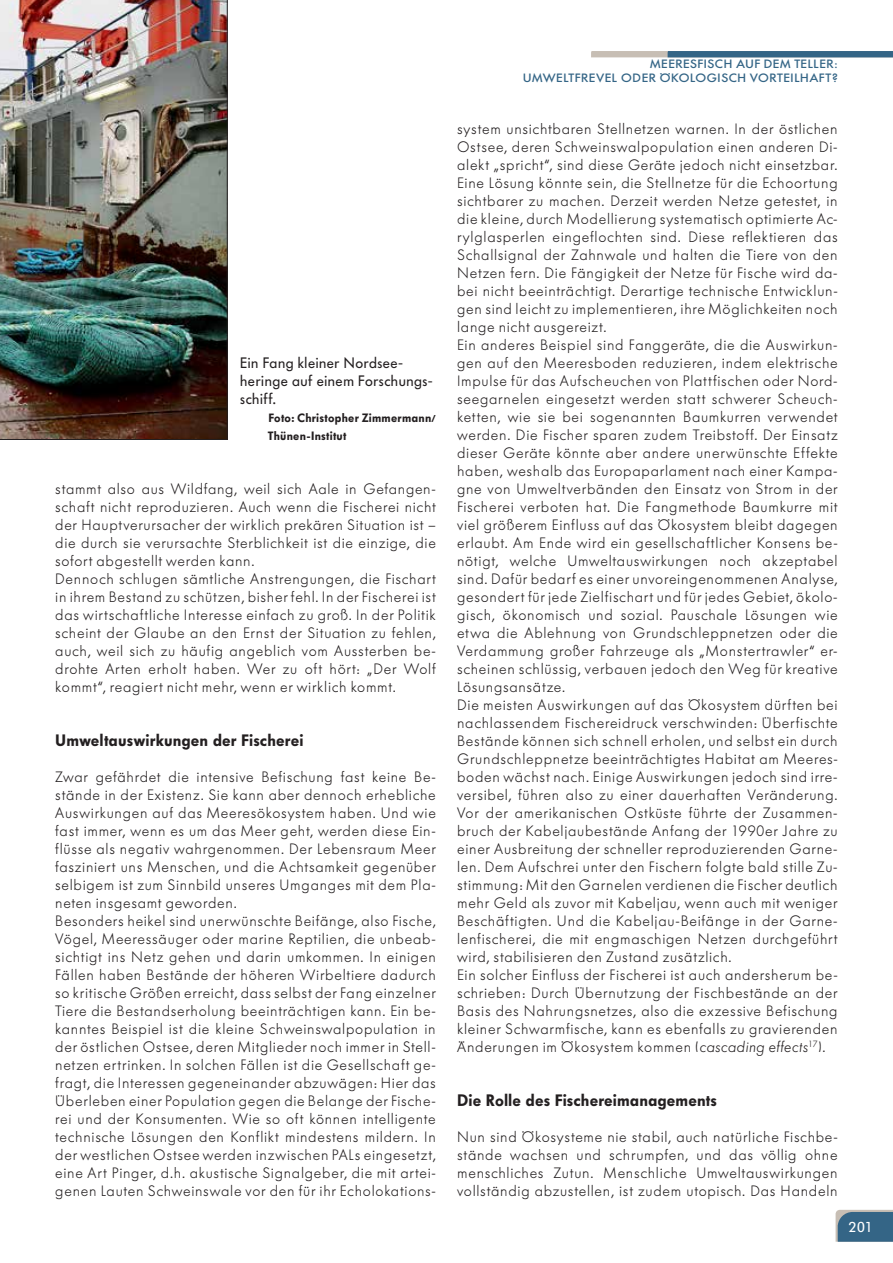
<style>
.page{position:relative;width:893px;height:1263px;background:#fff}
.page>*{position:absolute;margin:0;border:0;box-sizing:border-box;transform-origin:0 0}
.t1{font:800 16.5px "Futura BQ";letter-spacing:.005em;color:#231f20}
.t2{font:300 15px/18px "Futura BQ";letter-spacing:.045em;color:#231f20}
.t3{font:15px/18px "Futura BQ";letter-spacing:.035em;color:#231f20}
.t4{font:14.25px "Futura BQ";color:#fff;scale:1.1 1}
.t5{font:500 12px/13.5px "Futura BQ";letter-spacing:.025em;color:#346586;text-align:right;scale:1.1 1}
.t6{font:800 12px/18px "Futura BQ";letter-spacing:.02em;color:#231f20}
.s1{font-style:italic}
</style>
<div class="page">
<img style="left:0;top:0;width:228px;height:440px">
<svg style="left:836px;top:1210px;width:57px;height:32px;background:#46708b"></svg>
<svg style="left:591px;top:51px;width:302px;height:6px;background:#597b91"></svg>
<p class="t3" style="left:240px;top:355px;width:194px">Ein Fang kleiner Nordsee&shy;heringe auf einem Forschungs&shy;schiff.</p>
<p class="t6" style="left:268px;top:409px;width:169px">Foto: Christopher Zimmermann/<br>Thünen-Institut</p>
<p class="t2" style="left:55px;top:481px;width:382px">stammt also aus Wildfang, weil sich Aale in Gefangen&shy;schaft nicht reproduzieren. Auch wenn die Fischerei nicht der Hauptverursacher der wirklich prekären Situation ist – die durch sie verursachte Sterblichkeit ist die einzige, die sofort abgestellt werden kann.<br>Dennoch schlugen sämtliche Anstrengungen, die Fischart in ihrem Bestand zu schützen, bisher fehl. In der Fischerei ist das wirtschaftliche Interesse einfach zu groß. In der Politik scheint der Glaube an den Ernst der Situation zu fehlen, auch, weil sich zu häufig angeblich vom Aussterben be&shy;drohte Arten erholt haben. Wer zu oft hört: „Der Wolf kommt“, reagiert nicht mehr, wenn er wirklich kommt.</p>
<p class="t1" style="left:55px;top:733px;width:250px">Umweltauswirkungen der Fischerei</p>
<p class="t2" style="left:55px;top:769px;width:382px">Zwar gefährdet die intensive Befischung fast keine Be&shy;stände in der Existenz. Sie kann aber dennoch erhebliche Auswirkungen auf das Meeresökosystem haben. Und wie fast immer, wenn es um das Meer geht, werden diese Ein&shy;flüsse als negativ wahrgenommen. Der Lebensraum Meer fasziniert uns Menschen, und die Achtsamkeit gegenüber selbigem ist zum Sinnbild unseres Umganges mit dem Pla&shy;neten insgesamt geworden.<br>Besonders heikel sind unerwünschte Beifänge, also Fische, Vögel, Meeressäuger oder marine Reptilien, die unbeab&shy;sichtigt ins Netz gehen und darin umkommen. In einigen Fällen haben Bestände der höheren Wirbeltiere dadurch so kritische Größen erreicht, dass selbst der Fang einzelner Tiere die Bestandserholung beeinträchtigen kann. Ein be&shy;kanntes Beispiel ist die kleine Schweinswalpopulation in der östlichen Ostsee, deren Mitglieder noch immer in Stell&shy;netzen ertrinken. In solchen Fällen ist die Gesellschaft ge&shy;fragt, die Interessen gegeneinander abzuwägen: Hier das Überleben einer Population gegen die Belange der Fische&shy;rei und der Konsumenten. Wie so oft können intelligente technische Lösungen den Konflikt mindestens mildern. In der westlichen Ostsee werden inzwischen PALs eingesetzt, eine Art Pinger, d.h. akustische Signalgeber, die mit artei&shy;genen Lauten Schweinswale vor den für ihr Echolokations-</p>
<p class="t5" style="left:523px;top:59px;width:287px">MEERESFISCH AUF DEM TELLER:<br>UMWELTFREVEL ODER ÖKOLOGISCH VORTEILHAFT?</p>
<p class="t2" style="left:457px;top:121px;width:382px">system unsichtbaren Stellnetzen warnen. In der östlichen Ostsee, deren Schweinswalpopulation einen anderen Di&shy;alekt „spricht“, sind diese Geräte jedoch nicht einsetzbar.<br>Eine Lösung könnte sein, die Stellnetze für die Echoortung sichtbarer zu machen. Derzeit werden Netze getestet, in die kleine, durch Modellierung systematisch optimierte Ac&shy;rylglasperlen eingeflochten sind. Diese reflektieren das Schallsignal der Zahnwale und halten die Tiere von den Netzen fern. Die Fängigkeit der Netze für Fische wird da&shy;bei nicht beeinträchtigt. Derartige technische Entwicklun&shy;gen sind leicht zu implementieren, ihre Möglichkeiten noch lange nicht ausgereizt.<br>Ein anderes Beispiel sind Fanggeräte, die die Auswirkun&shy;gen auf den Meeresboden reduzieren, indem elektrische Impulse für das Aufscheuchen von Plattfischen oder Nord&shy;seegarnelen eingesetzt werden statt schwerer Scheuch&shy;ketten, wie sie bei sogenannten Baumkurren verwendet werden. Die Fischer sparen zudem Treibstoff. Der Einsatz dieser Geräte könnte aber andere unerwünschte Effekte haben, weshalb das Europaparlament nach einer Kampa&shy;gne von Umweltverbänden den Einsatz von Strom in der Fischerei verboten hat. Die Fangmethode Baumkurre mit viel größerem Einfluss auf das Ökosystem bleibt dagegen erlaubt. Am Ende wird ein gesellschaftlicher Konsens be&shy;nötigt, welche Umweltauswirkungen noch akzeptabel sind. Dafür bedarf es einer unvoreingenommenen Analyse, gesondert für jede Zielfischart und für jedes Gebiet, ökolo&shy;gisch, ökonomisch und sozial. Pauschale Lösungen wie etwa die Ablehnung von Grundschleppnetzen oder die Verdammung großer Fahrzeuge als „Monstertrawler“ er&shy;scheinen schlüssig, verbauen jedoch den Weg für kreative Lösungsansätze.<br>Die meisten Auswirkungen auf das Ökosystem dürften bei nachlassendem Fischereidruck verschwinden: Überfischte Bestände können sich schnell erholen, und selbst ein durch Grundschleppnetze beeinträchtigtes Habitat am Meeres&shy;boden wächst nach. Einige Auswirkungen jedoch sind irre&shy;versibel, führen also zu einer dauerhaften Veränderung.<br>Vor der amerikanischen Ostküste führte der Zusammen&shy;bruch der Kabeljaubestände Anfang der 1990er Jahre zu einer Ausbreitung der schneller reproduzierenden Garne&shy;len. Dem Aufschrei unter den Fischern folgte bald stille Zu&shy;stimmung: Mit den Garnelen verdienen die Fischer deutlich mehr Geld als zuvor mit Kabeljau, wenn auch mit weniger Beschäftigten. Und die Kabeljau-Beifänge in der Garne&shy;lenfischerei, die mit engmaschigen Netzen durchgeführt wird, stabilisieren den Zustand zusätzlich.<br>Ein solcher Einfluss der Fischerei ist auch andersherum be&shy;schrieben: Durch Übernutzung der Fischbestände an der Basis des Nahrungsnetzes, also die exzessive Befischung kleiner Schwarmfische, kann es ebenfalls zu gravierenden Änderungen im Ökosystem kommen (<span class="s1">cascading effects</span><sup>17</sup>).</p>
<p class="t1" style="left:457px;top:1093px;width:262px">Die Rolle des Fischereimanagements</p>
<p class="t2" style="left:457px;top:1129px;width:382px;text-align:justify">Nun sind Ökosysteme nie stabil, auch natürliche Fischbe&shy;stände wachsen und schrumpfen, und das völlig ohne menschliches Zutun. Menschliche Umweltauswirkungen vollständig abzustellen, ist zudem utopisch. Das Handeln</p>
<p class="t4" style="left:848px;top:1221px;width:24px">201</p>
</div>
